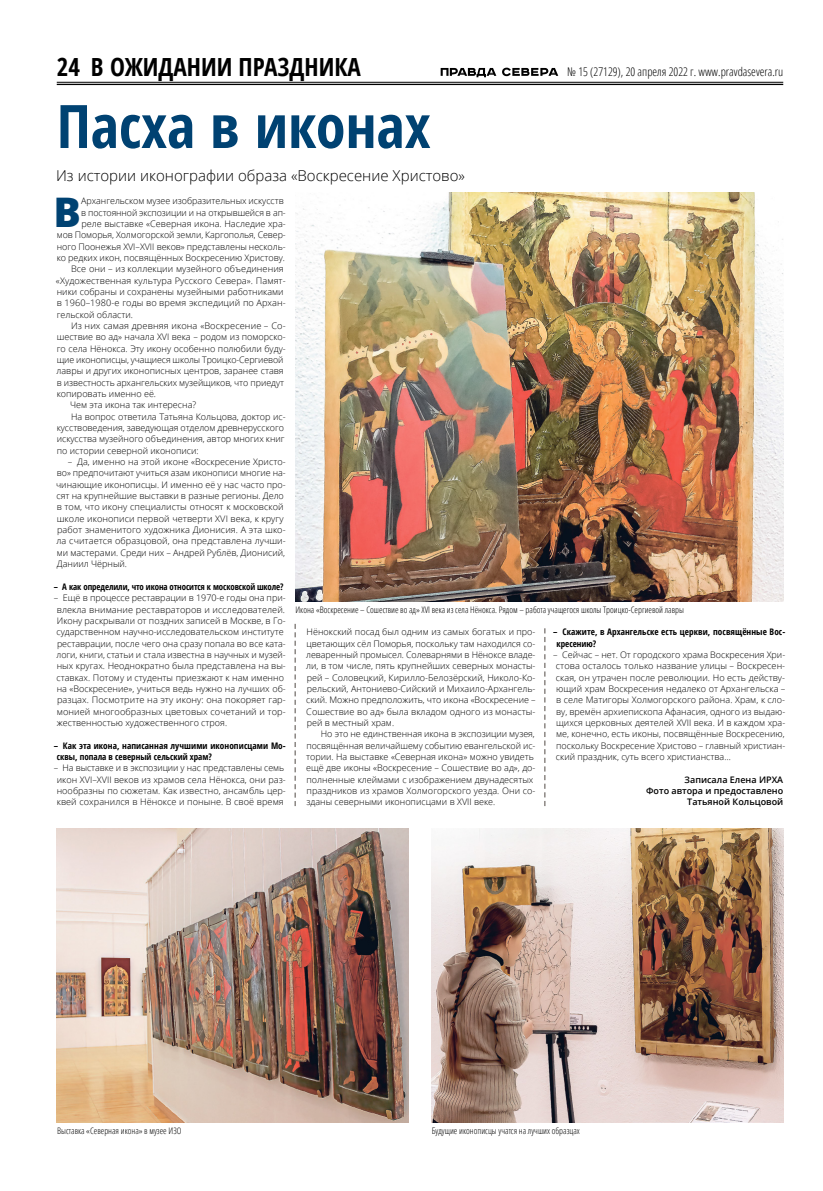
<style>
.page{position:relative;width:823px;height:1191px;background:#fff}
.page>*{position:absolute;margin:0;border:0;box-sizing:border-box;transform-origin:0 0}
.t1{font:700 condensed 60px "Open Sans";color:#004272}
.t2{font:800 40.8px "Open Sans";color:#004272}
.t3{font:700 condensed 25px "Open Sans";color:#000}
.t4{font:300 15px "Open Sans";color:#000}
.t5{font:300 condensed 12px "Open Sans";color:#000}
.t6{font:300 9px/11.3px "Open Sans";color:#000}
.t7{font:700 condensed 9px/11.3px "Open Sans";color:#000}
.t8{font:300 condensed 9px "Open Sans";color:#000}
.t9{font:600 9px/11.3px "Open Sans";color:#000;text-align:right}
</style>
<div class="page">
<hr style="left:57px;top:82px;width:725px;height:1px;background:#000">
<hr style="left:57px;top:84px;width:725px;height:1px;background:#000">
<svg style="left:440px;top:68px;width:118px;height:9px"></svg>
<svg style="left:295px;top:624px;width:1px;height:182px"></svg>
<svg style="left:544px;top:628px;width:1px;height:178px"></svg>
<img style="left:295px;top:193px;width:487px;height:408px">
<img style="left:57px;top:828px;width:351px;height:295px">
<img style="left:431px;top:828px;width:351px;height:295px">
<h3 class="t3" style="left:57px;top:49px;width:305px">24 В ОЖИДАНИИ ПРАЗДНИКА</h3>
<h3 class="t5" style="left:567px;top:63px;width:217px">№ 15 (27129), 20 апреля 2022 г. www.pravdasevera.ru</h3>
<h1 class="t1" style="left:57px;top:84px;width:375px">Пасха в иконах</h1>
<h3 class="t4" style="left:56px;top:166px;width:410px">Из истории иконографии образа «Воскресение Христово»</h3>
<h2 class="t2" style="left:54px;top:181px;width:29px">В</h2>
<p class="t6" style="left:81px;top:195px;width:204px">Архангельском музее изобразительных искусств</p>
<p class="t6" style="left:81px;top:206px;width:206px">в постоянной экспозиции и на открывшейся в ап-</p>
<p class="t6" style="left:81px;top:218px;width:206px">реле выставке «Северная икона. Наследие хра-</p>
<p class="t6" style="left:57px;top:229px;width:230px">мов Поморья, Холмогорской земли, Каргополья, Север-</p>
<p class="t6" style="left:57px;top:240px;width:230px">ного Поонежья ХVI–ХVII веков» представлены несколь-</p>
<p class="t6" style="left:57px;top:252px;width:230px">ко редких икон, посвящённых Воскресению Христову.</p>
<p class="t6" style="left:71px;top:263px;width:214px">Все они – из коллекции музейного объединения</p>
<p class="t6" style="left:56px;top:274px;width:231px">«Художественная культура Русского Севера». Памят-</p>
<p class="t6" style="left:57px;top:286px;width:228px">ники собраны и сохранены музейными работниками</p>
<p class="t6" style="left:57px;top:297px;width:230px">в 1960–1980‑е годы во время экспедиций по Архан-</p>
<p class="t6" style="left:57px;top:308px;width:78px">гельской области.</p>
<p class="t6" style="left:71px;top:320px;width:216px">Из них самая древняя икона «Воскресение – Со-</p>
<p class="t6" style="left:57px;top:331px;width:230px">шествие во ад» начала XVI века – родом из поморско-</p>
<p class="t6" style="left:57px;top:342px;width:230px">го села Нёнокса. Эту икону особенно полюбили буду-</p>
<p class="t6" style="left:57px;top:354px;width:228px">щие иконописцы, учащиеся школы Троицко-Сергиевой</p>
<p class="t6" style="left:57px;top:365px;width:228px">лавры и других иконописных центров, заранее ставя</p>
<p class="t6" style="left:57px;top:376px;width:229px">в известность архангельских музейщиков, что приедут</p>
<p class="t6" style="left:57px;top:388px;width:101px">копировать именно её.</p>
<p class="t6" style="left:70px;top:399px;width:128px">Чем эта икона так интересна?</p>
<p class="t6" style="left:71px;top:410px;width:216px">На вопрос ответила Татьяна Кольцова, доктор ис-</p>
<p class="t6" style="left:57px;top:422px;width:229px">кусствоведения, заведующая отделом древнерусского</p>
<p class="t6" style="left:57px;top:433px;width:229px">искусства музейного объединения, автор многих книг</p>
<p class="t6" style="left:57px;top:444px;width:143px">по истории северной иконописи:</p>
<p class="t6" style="left:56px;top:456px;width:231px;text-indent:12px">– Да, именно на этой иконе «Воскресение Христо&shy;во» предпочитают учиться азам иконописи многие на&shy;чинающие иконописцы. И именно её у нас часто про&shy;сят на крупнейшие выставки в разные регионы. Дело в том, что икону специалисты относят к московской школе иконописи первой четверти ХVI века, к кругу работ знаменитого художника Дионисия. А эта шко&shy;ла считается образцовой, она представлена лучши&shy;ми мастерами. Среди них – Андрей Рублёв, Дионисий, Даниил Чёрный.</p>
<p class="t7" style="left:54px;top:580px;width:231px">– А как определили, что икона относится к московской школе?</p>
<p class="t6" style="left:54px;top:592px;width:233px">– Ещё в процессе реставрации в 1970‑е годы она при&shy;влекла внимание реставраторов и исследователей.<br>Икону раскрывали от поздних записей в Москве, в Го&shy;сударственном научно-исследовательском институте реставрации, после чего она сразу попала во все ката&shy;логи, книги, статьи и стала известна в научных и музей&shy;ных кругах. Неоднократно была представлена на вы&shy;ставках. Потому и студенты приезжают к нам именно на «Воскресение», учиться ведь нужно на лучших об&shy;разцах. Посмотрите на эту икону: она покоряет гар&shy;монией многообразных цветовых сочетаний и тор&shy;жественностью художественного строя.</p>
<p class="t7" style="left:57px;top:739px;width:230px;text-indent:-3px">– Как эта икона, написанная лучшими иконописцами Мо&shy;сквы, попала в северный сельский храм?</p>
<p class="t6" style="left:54px;top:762px;width:233px;text-align:center">– На выставке и в экспозиции у нас представлены семь икон XVI–XVII веков из храмов села Нёнокса, они раз&shy;нообразны по сюжетам. Как известно, ансамбль цер&shy;квей сохранился в Нёноксе и поныне. В своё время</p>
<p class="t8" style="left:295px;top:603px;width:390px">Икона «Воскресение – Сошествие во ад» XVI века из села Нёнокса. Рядом – работа учащегося школы Троицко-Сергиевой лавры</p>
<p class="t6" style="left:306px;top:626px;width:231px;text-align:justify">Нёнокский посад был одним из самых богатых и про&shy;цветающих сёл Поморья, поскольку там находился со&shy;леваренный промысел. Солеварнями в Нёноксе владе&shy;ли, в том числе, пять крупнейших северных монасты&shy;рей – Соловецкий, Кирилло-Белозёрский, Николо-Ко&shy;рельский, Антониево-Сийский и Михаило-Архангель&shy;ский. Можно предположить, что икона «Воскресение – Сошествие во ад» была вкладом одного из монасты&shy;рей в местный храм.</p>
<p class="t6" style="left:306px;top:728px;width:231px;text-indent:15px">Но это не единственная икона в экспозиции музея, посвящённая величайшему событию евангельской ис&shy;тории. На выставке «Северная икона» можно увидеть ещё две иконы «Воскресение – Сошествие во ад», до&shy;полненные клеймами с изображением двунадесятых праздников из храмов Холмогорского уезда. Они со&shy;зданы северными иконописцами в XVII веке.</p>
<p class="t7" style="left:556px;top:626px;width:230px;text-indent:-3px">– Скажите, в Архангельске есть церкви, посвящённые Вос&shy;кресению?</p>
<p class="t6" style="left:553px;top:648px;width:233px;text-align:justify">– Сейчас – нет. От городского храма Воскресения Хри&shy;стова осталось только название улицы – Воскресен&shy;ская, он утрачен после революции. Но есть действу&shy;ющий храм Воскресения недалеко от Архангельска – в селе Матигоры Холмогорского района. Храм, к сло&shy;ву, времён архиепископа Афанасия, одного из выдаю&shy;щихся церковных деятелей XVII века. И в каждом хра&shy;ме, конечно, есть иконы, посвящённые Воскресению, поскольку Воскресение Христово – главный христиан&shy;ский праздник, суть всего христианства…</p>
<p class="t9" style="left:645px;top:773px;width:138px">Записала Елена ИРХА<br>Фото автора и предоставлено<br>Татьяной Кольцовой</p>
<p class="t8" style="left:57px;top:1124px;width:126px">Выставка «Северная икона» в музее ИЗО</p>
<p class="t8" style="left:431px;top:1124px;width:149px">Будущие иконописцы учатся на лучших образцах</p>
</div>
